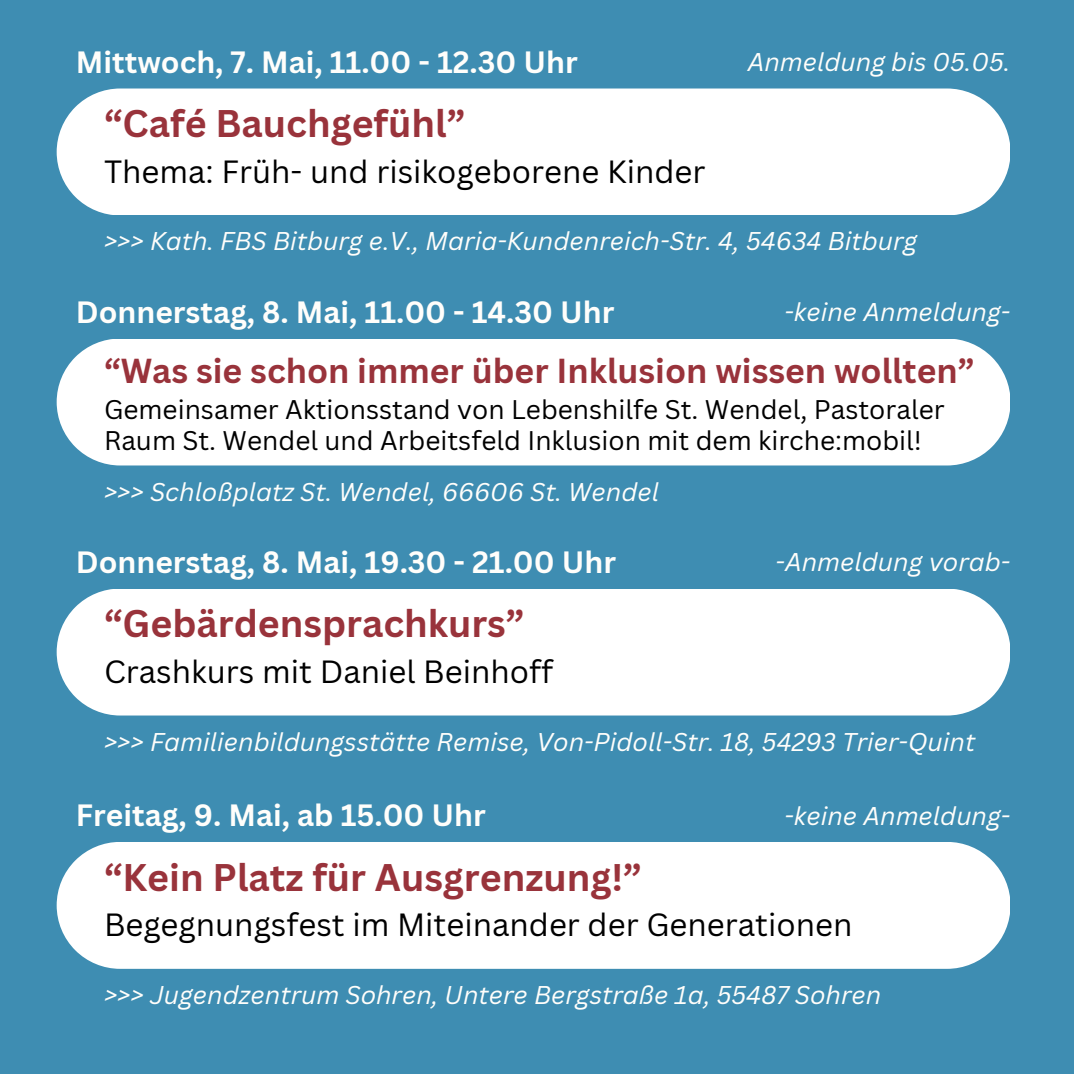
<style>
.page{position:relative;width:1074px;height:1074px;background:#fff}
.page>*{position:absolute;margin:0;border:0;box-sizing:border-box;transform-origin:0 0}
.t1{font:700 37.5px "Canva Sans";color:#99333b}
.t2{font:700 33.75px "Canva Sans";color:#99333b}
.t3{font:31.25px "Canva Sans";color:#000}
.t4{font:700 30px "Canva Sans";color:#fffefb}
.t5{font:26.25px/30.9px "Canva Sans";color:#000}
.t6{font:italic 25px "Canva Sans";color:#fffefb}
</style>
<div class="page">
<div style="left:0;top:0;width:1073px;height:1073px;background:#3e8db2"></div>
<div style="left:57px;top:88px;width:953px;height:127px;background:#fff"></div>
<div style="left:57px;top:339px;width:953px;height:126px;background:#fff"></div>
<div style="left:57px;top:842px;width:953px;height:126px;background:#fff"></div>
<div style="left:57px;top:589px;width:953px;height:126px;background:#fff"></div>
<h2 class="t4" style="left:76px;top:41px;width:503px">Mittwoch, 7. Mai, 11.00 - 12.30 Uhr</h2>
<p class="t1" style="left:104px;top:97px;width:363px">“Café Bauchgefühl”</p>
<h1 class="t3" style="left:104px;top:149px;width:603px">Thema: Früh- und risikogeborene Kinder</h1>
<h3 class="t6" style="left:747px;top:45px;width:264px">Anmeldung bis 05.05.</h3>
<p class="t6" style="left:104px;top:224px;width:814px">&gt;&gt;&gt; Kath. FBS Bitburg e.V., Maria-Kundenreich-Str. 4, 54634 Bitburg</p>
<h2 class="t4" style="left:76px;top:291px;width:540px">Donnerstag, 8. Mai, 11.00 - 14.30 Uhr</h2>
<p class="t2" style="left:104px;top:347px;width:872px">“Was sie schon immer über Inklusion wissen wollten”</p>
<h1 class="t5" style="left:104px;top:393px;width:842px">Gemeinsamer Aktionsstand von Lebenshilfe St. Wendel, Pastoraler<br>Raum St. Wendel und Arbeitsfeld Inklusion mit dem kirche:mobil!</h1>
<p class="t6" style="left:784px;top:295px;width:227px">-keine Anmeldung-</p>
<p class="t6" style="left:104px;top:474px;width:556px">&gt;&gt;&gt; Schloßplatz St. Wendel, 66606 St. Wendel</p>
<h2 class="t4" style="left:76px;top:540px;width:541px">Donnerstag, 8. Mai, 19.30 - 21.00 Uhr</h2>
<p class="t1" style="left:104px;top:597px;width:422px">“Gebärdensprachkurs”</p>
<h1 class="t3" style="left:104px;top:649px;width:450px">Crashkurs mit Daniel Beinhoff</h1>
<h3 class="t6" style="left:775px;top:544px;width:236px">-Anmeldung vorab-</h3>
<p class="t6" style="left:104px;top:723px;width:872px">&gt;&gt;&gt; Familienbildungsstätte Remise, Von-Pidoll-Str. 18, 54293 Trier-Quint</p>
<h2 class="t4" style="left:76px;top:794px;width:411px">Freitag, 9. Mai, ab 15.00 Uhr</h2>
<p class="t1" style="left:104px;top:850px;width:539px">“Kein Platz für Ausgrenzung!”</p>
<h1 class="t3" style="left:104px;top:902px;width:750px">Begegnungsfest im Miteinander der Generationen</h1>
<h3 class="t6" style="left:784px;top:798px;width:227px">-keine Anmeldung-</h3>
<p class="t6" style="left:104px;top:977px;width:779px">&gt;&gt;&gt; Jugendzentrum Sohren, Untere Bergstraße 1a, 55487 Sohren</p>
</div>
